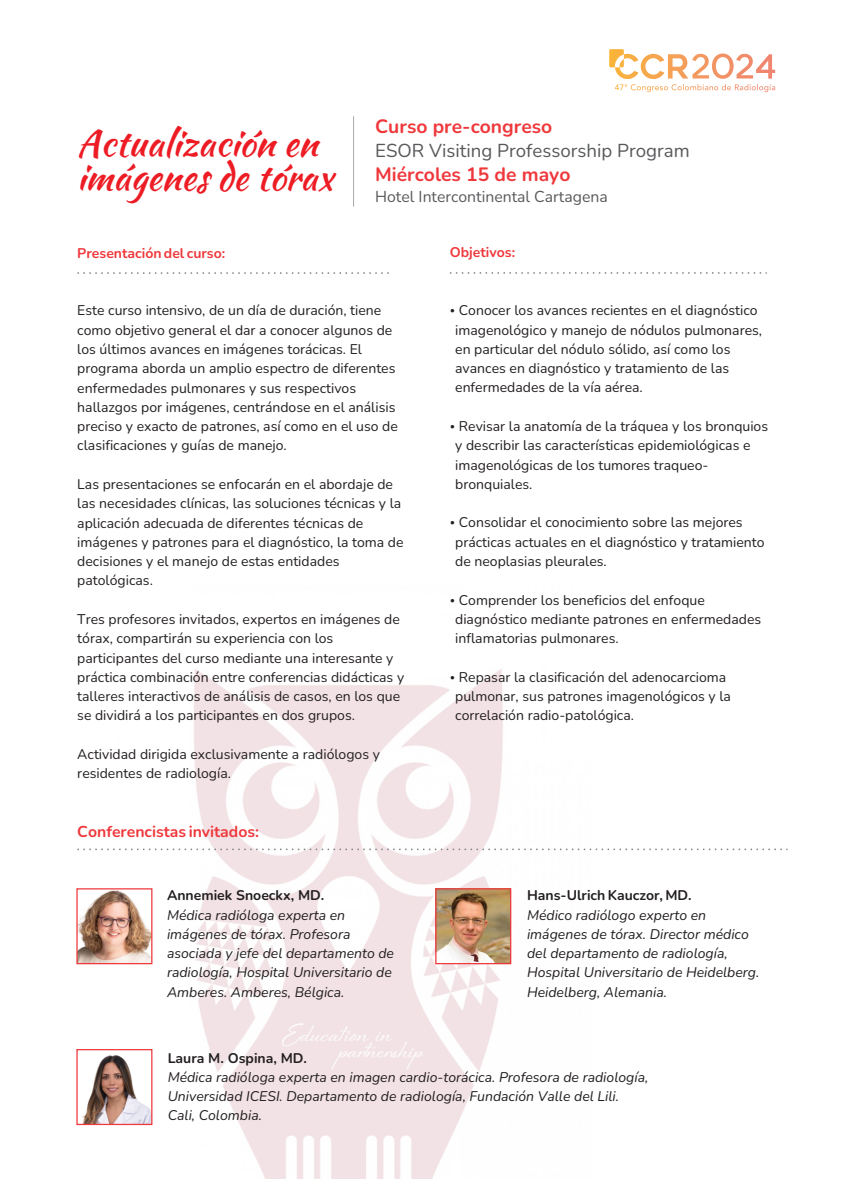
<style>
.page{position:relative;width:851px;height:1198px;background:#fff}
.page>*{position:absolute;margin:0;border:0;box-sizing:border-box;transform-origin:0 0}
.t1{font:36.4px/33.6px "Kaushan Script";color:#ed1c24}
.t2{font:700 19.25px "Nunito";color:#ef383c}
.t3{font:18.72px "Nunito";color:#58595b}
.t4{font:15.75px "Nunito";color:#58595b}
.t5{font:700 15.75px "Nunito";color:#ef383c}
.t6{font:14px/19.2px "Nunito";color:#231f20}
.t7{font:italic 14px/19.2px "Nunito";color:#231f20}
.t8{font:700 14px "Nunito";color:#231f20}
.t9{font:700 14px "Nunito";color:#ef383c}
</style>
<div class="page">
<img style="left:105px;top:669px;width:486px;height:509px">
<svg style="left:77px;top:272px;width:312px;height:2px"></svg>
<svg style="left:77px;top:848px;width:710px;height:2px"></svg>
<svg style="left:449px;top:272px;width:317px;height:2px"></svg>
<img style="left:78px;top:890px;width:72px;height:72px">
<div style="left:76px;top:888px;width:76px;height:76px;border:1px solid #ef383c"></div>
<img style="left:78px;top:1050px;width:72px;height:72px">
<div style="left:76px;top:1048px;width:76px;height:76px;border:1px solid #ef383c"></div>
<img style="left:437px;top:890px;width:72px;height:72px">
<div style="left:435px;top:888px;width:76px;height:76px;border:1px solid #ef383c"></div>
<hr style="left:353px;top:116px;width:1px;height:91px;background:#a7a9ac">
<svg style="left:623px;top:54px;width:151px;height:37px"></svg>
<svg style="left:450px;top:675px;width:4px;height:4px"></svg>
<h1 class="t1" style="left:77px;top:126px;width:257px">Actualización en imágenes de tórax</h1>
<p class="t9" style="left:77px;top:243px;width:149px">Presentación del curso:</p>
<h2 class="t2" style="left:375px;top:114px;width:178px">Curso pre-congreso</h2>
<h2 class="t2" style="left:375px;top:161px;width:197px">Miércoles 15 de mayo</h2>
<h3 class="t3" style="left:375px;top:138px;width:316px">ESOR Visiting Professorship Program</h3>
<p class="t4" style="left:375px;top:186px;width:234px">Hotel Intercontinental Cartagena</p>
<p class="t9" style="left:449px;top:243px;width:67px">Objetivos:</p>
<p class="t6" style="left:77px;top:301px;width:322px">Este curso intensivo, de un día de duración, tiene como objetivo general el dar a conocer algunos de los últimos avances en imágenes torácicas. El programa aborda un amplio espectro de diferentes enfermedades pulmonares y sus respectivos hallazgos por imágenes, centrándose en el análisis preciso y exacto de patrones, así como en el uso de clasificaciones y guías de manejo.</p>
<p class="t6" style="left:77px;top:474px;width:327px">Las presentaciones se enfocarán en el abordaje de las necesidades clínicas, las soluciones técnicas y la aplicación adecuada de diferentes técnicas de imágenes y patrones para el diagnóstico, la toma de decisiones y el manejo de estas entidades patológicas.</p>
<p class="t6" style="left:77px;top:609px;width:328px">Tres profesores invitados, expertos en imágenes de tórax, compartirán su experiencia con los participantes del curso mediante una interesante y práctica combinación entre conferencias didácticas y talleres interactivos de análisis de casos, en los que se dividirá a los participantes en dos grupos.</p>
<p class="t6" style="left:77px;top:744px;width:304px">Actividad dirigida exclusivamente a radiólogos y residentes de radiología.</p>
<p class="t5" style="left:77px;top:821px;width:183px">Conferencistas invitados:</p>
<p class="t8" style="left:167px;top:886px;width:159px">Annemiek Snoeckx, MD.</p>
<p class="t7" style="left:167px;top:905px;width:228px">Médica radióloga experta en imágenes de tórax. Profesora asociada y jefe del departamento de radiología, Hospital Universitario de<br>Amberes. Amberes, Bélgica.</p>
<p class="t6" style="left:455px;top:301px;width:308px">Conocer los avances recientes en el diagnóstico imagenológico y manejo de nódulos pulmonares, en particular del nódulo sólido, así como los avances en diagnóstico y tratamiento de las enfermedades de la vía aérea.</p>
<p class="t6" style="left:455px;top:417px;width:314px">Revisar la anatomía de la tráquea y los bronquios y describir las características epidemiológicas e imagenológicas de los tumores traqueo&shy;bronquiales.</p>
<p class="t6" style="left:455px;top:513px;width:311px">Consolidar el conocimiento sobre las mejores prácticas actuales en el diagnóstico y tratamiento de neoplasias pleurales.</p>
<p class="t6" style="left:455px;top:590px;width:307px">Comprender los beneficios del enfoque diagnóstico mediante patrones en enfermedades inflamatorias pulmonares.</p>
<p class="t6" style="left:455px;top:667px;width:277px">Repasar la clasificación del adenocarcioma pulmonar, sus patrones imagenológicos y la correlación radio-patológica.</p>
<p class="t8" style="left:526px;top:886px;width:166px">Hans-Ulrich Kauczor, MD.</p>
<p class="t7" style="left:526px;top:905px;width:234px">Médico radiólogo experto en imágenes de tórax. Director médico del departamento de radiología,<br>Hospital Universitario de Heidelberg.<br>Heidelberg, Alemania.</p>
<p class="t8" style="left:168px;top:1048px;width:141px">Laura M. Ospina, MD.</p>
<p class="t7" style="left:168px;top:1067px;width:482px">Médica radióloga experta en imagen cardio-torácica. Profesora de radiología,<br>Universidad ICESI. Departamento de radiología, Fundación Valle del Lili.<br>Cali, Colombia.</p>
</div>
